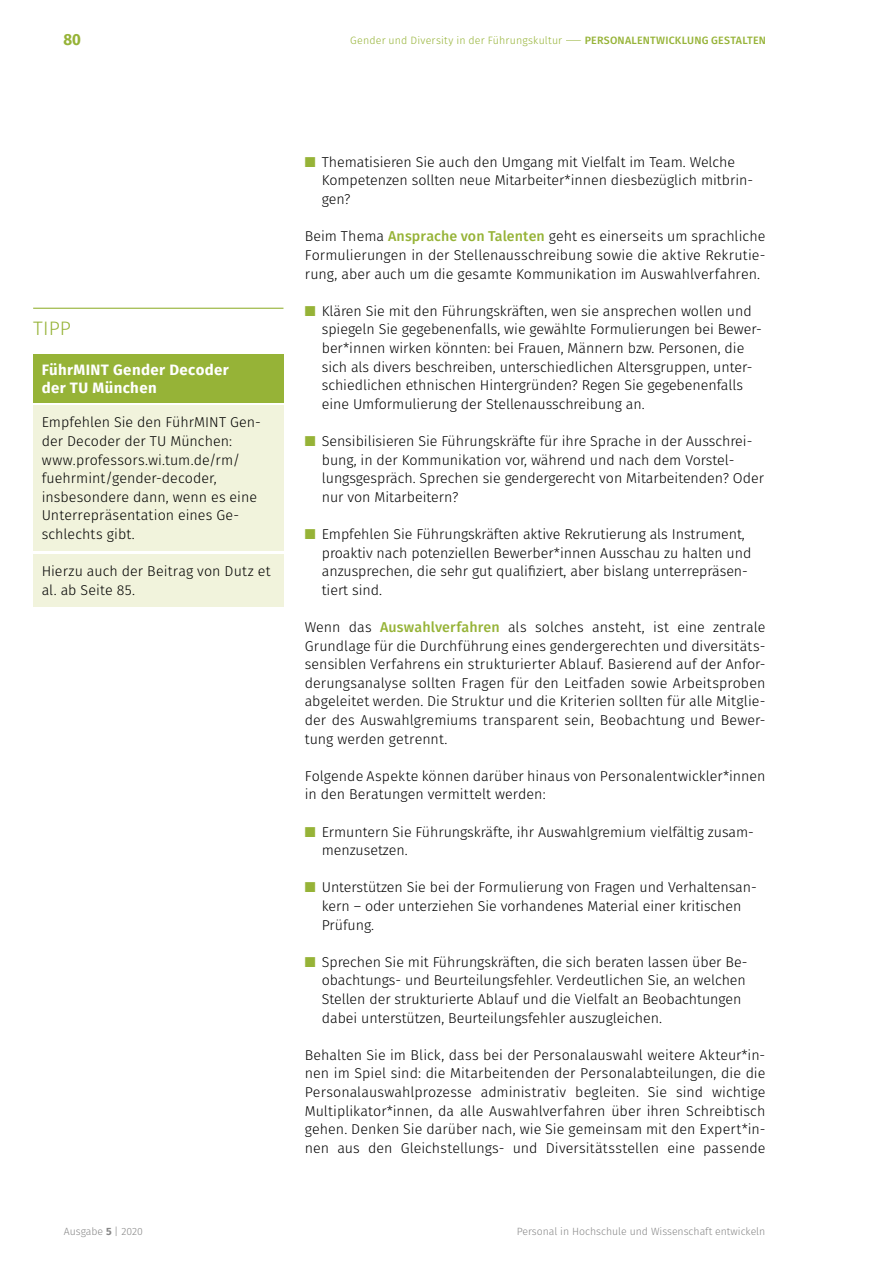
<style>
.page{position:relative;width:893px;height:1263px;background:#fff}
.page>*{position:absolute;margin:0;border:0;box-sizing:border-box;transform-origin:0 0}
.t1{font:300 19.5px "Fira Sans";color:#96b337}
.t2{font:700 15.6px "Fira Sans";color:#96b337}
.t3{font:700 15px/18.6px "Fira Sans";letter-spacing:.025em;color:#fff}
.t4{font:300 14.25px/18.6px "Fira Sans";color:#000}
.t5{font:300 10.65px "Fira Sans";letter-spacing:.015em;color:#96b337}
.t6{font:300 10.5px "Fira Sans";color:#878787}
.s1{font-weight:500}
.s2{color:#96b337}
.s3{font-weight:500;color:#96b337}
.s4{font-weight:700}
</style>
<div class="page">
<hr style="left:33px;top:308px;width:250px;height:1px;background:#96b337">
<div style="left:33px;top:354px;width:250px;height:48px;background:#96b337"></div>
<div style="left:33px;top:405px;width:250px;height:146px;background:#f1f3dc"></div>
<div style="left:33px;top:554px;width:250px;height:53px;background:#f1f3dc"></div>
<p class="t2" style="left:64px;top:28px;width:19px">80</p>
<p class="t5" style="left:350px;top:33px;width:417px">Gender und Diversity in der Führungskultur —<span class="s1">PERSONALENTWICKLUNG GESTALTEN</span></p>
<h1 class="t1" style="left:33px;top:314px;width:39px">TIPP</h1>
<p class="t3" style="left:42px;top:360px;width:189px">FührMINT Gender Decoder der TU München</p>
<p class="t4" style="left:42px;top:413px;width:221px">Empfehlen Sie den FührMINT Gen&shy;der Decoder der TU München: www.professors.wi.tum.de/rm/ fuehrmint/gender-decoder, insbesondere dann, wenn es eine<br>Unterrepräsentation eines Ge&shy;schlechts gibt.</p>
<p class="t4" style="left:42px;top:562px;width:230px">Hierzu auch der Beitrag von Dutz et al. ab Seite 85.</p>
<p class="t4" style="left:322px;top:153px;width:433px;text-indent:-17px"><span class="s2">■</span> Thematisieren Sie auch den Umgang mit Vielfalt im Team. Welche<br>Kompetenzen sollten neue Mitarbeiter*innen diesbezüglich mitbrin&shy;gen?</p>
<p class="t4" style="left:305px;top:227px;width:462px;text-align:justify">Beim Thema <span class="s3">Ansprache von Talenten</span> geht es einerseits um sprachliche Formulierungen in der Stellenausschreibung sowie die aktive Rekrutie&shy;rung, aber auch um die gesamte Kommunikation im Auswahlverfahren.</p>
<p class="t4" style="left:322px;top:301px;width:442px;text-indent:-17px"><span class="s2">■</span> Klären Sie mit den Führungskräften, wen sie ansprechen wollen und spiegeln Sie gegebenenfalls, wie gewählte Formulierungen bei Bewer&shy;ber*innen wirken könnten: bei Frauen, Männern bzw. Personen, die sich als divers beschreiben, unterschiedlichen Altersgruppen, unter&shy;schiedlichen ethnischen Hintergründen? Regen Sie gegebenenfalls eine Umformulierung der Stellenausschreibung an.</p>
<p class="t4" style="left:322px;top:432px;width:444px;text-indent:-17px"><span class="s2">■</span> Sensibilisieren Sie Führungskräfte für ihre Sprache in der Ausschrei&shy;bung, in der Kommunikation vor, während und nach dem Vorstel&shy;lungsgespräch. Sprechen sie gendergerecht von Mitarbeitenden? Oder nur von Mitarbeitern?</p>
<p class="t4" style="left:322px;top:525px;width:431px;text-indent:-17px"><span class="s2">■</span> Empfehlen Sie Führungskräften aktive Rekrutierung als Instrument, proaktiv nach potenziellen Bewerber*innen Ausschau zu halten und anzusprechen, die sehr gut qualifiziert, aber bislang unterrepräsen&shy;tiert sind.</p>
<p class="t4" style="left:305px;top:618px;width:462px;text-align:justify">Wenn das <span class="s3">Auswahlverfahren</span> als solches ansteht, ist eine zentrale Grundlage für die Durchführung eines gendergerechten und diversitäts&shy;sensiblen Verfahrens ein strukturierter Ablauf. Basierend auf der Anfor&shy;derungsanalyse sollten Fragen für den Leitfaden sowie Arbeitsproben abgeleitet werden. Die Struktur und die Kriterien sollten für alle Mitglie&shy;der des Auswahlgremiums transparent sein, Beobachtung und Bewer&shy;tung werden getrennt.</p>
<p class="t4" style="left:305px;top:766px;width:462px">Folgende Aspekte können darüber hinaus von Personalentwickler*innen in den Beratungen vermittelt werden:</p>
<p class="t4" style="left:322px;top:822px;width:434px;text-indent:-17px"><span class="s2">■</span> Ermuntern Sie Führungskräfte, ihr Auswahlgremium vielfältig zusam&shy;menzusetzen.</p>
<p class="t4" style="left:322px;top:878px;width:437px;text-indent:-17px"><span class="s2">■</span> Unterstützen Sie bei der Formulierung von Fragen und Verhaltensan&shy;kern – oder unterziehen Sie vorhandenes Material einer kritischen<br>Prüfung.</p>
<p class="t4" style="left:322px;top:952px;width:427px;text-indent:-17px"><span class="s2">■</span> Sprechen Sie mit Führungskräften, die sich beraten lassen über Be&shy;obachtungs- und Beurteilungsfehler. Verdeutlichen Sie, an welchen Stellen der strukturierte Ablauf und die Vielfalt an Beobachtungen dabei unterstützen, Beurteilungsfehler auszugleichen.</p>
<p class="t4" style="left:305px;top:1045px;width:462px;text-align:justify">Behalten Sie im Blick, dass bei der Personalauswahl weitere Akteur*in&shy;nen im Spiel sind: die Mitarbeitenden der Personalabteilungen, die die Personalauswahlprozesse administrativ begleiten. Sie sind wichtige Multiplikator*innen, da alle Auswahlverfahren über ihren Schreibtisch gehen. Denken Sie darüber nach, wie Sie gemeinsam mit den Expert*in&shy;nen aus den Gleichstellungs- und Diversitätsstellen eine passende</p>
<p class="t6" style="left:64px;top:1224px;width:81px">Ausgabe <span class="s4">5</span> | 2020</p>
<p class="t6" style="left:517px;top:1224px;width:250px">Personal in Hochschule und Wissenschaft entwickeln</p>
</div>
